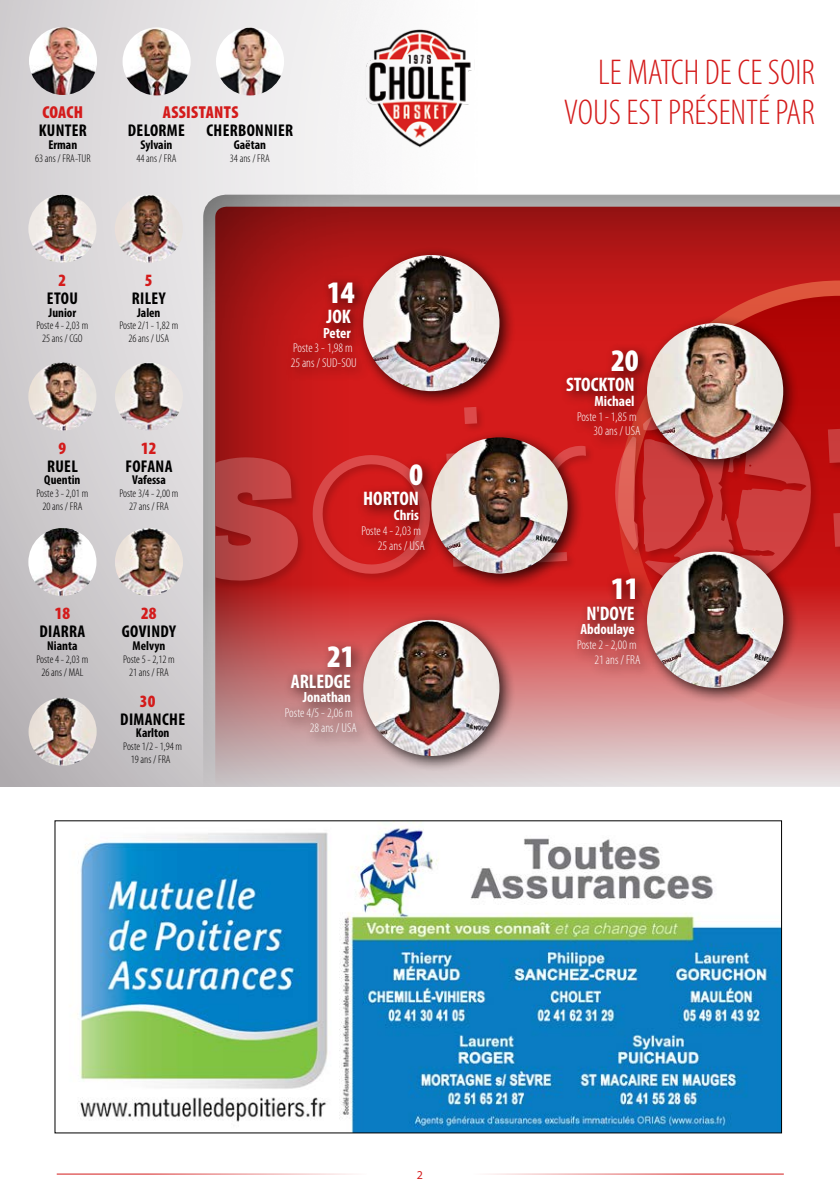
<style>
.page{position:relative;width:840px;height:1191px;background:#fff}
.page>*{position:absolute;margin:0;border:0;box-sizing:border-box;transform-origin:0 0}
.TXT{font:300 condensed 36px "Myriad Pro";color:#d41b1b}
.NUM_5_DOM{font:900 condensed 31.4px "Myriad Pro";letter-spacing:-.01em;color:#fff}
.NOM_5_DOM{font:700 condensed 19.6px "Myriad Pro";color:#fff}
.NUM_BANC_DOM{font:900 condensed 17.4px "Myriad Pro";letter-spacing:.02em;color:#d41b1b}
.NOM_BANC_DOM{font:700 condensed 17px "Myriad Pro";letter-spacing:.02em;color:#000}
.PRENOM_5_DOM{font:700 condensed 14.8px "Myriad Pro";color:#fff}
.INFO_5_DOM{font:300 condensed 13px "Myriad Pro";color:#fff}
.PRENOM_BANC_DOM{font:700 condensed 12.8px "Myriad Pro";color:#000}
.t1{font:12px "Myriad Pro";color:#d41b1b}
.INFO_BANC_DOM{font:300 condensed 11.2px "Myriad Pro";color:#000}
</style>
<div class="page">
<svg style="left:0;top:0;width:303px;height:786px;background:#d6d3d5"></svg>
<div style="left:201px;top:193px;width:638px;height:595px;background:#000;opacity:.75"></div>
<svg style="left:654px;top:280px;width:185px;height:444px;background:#cd4a47"></svg>
<div style="left:215px;top:357px;width:624px;height:243px;background:#000;opacity:.75"></div>
<svg style="left:654px;top:392px;width:159px;height:199px;background:#c62e2e"></svg>
<svg style="left:215px;top:456px;width:63px;height:125px;background:#b63e3e"></svg>
<svg style="left:827px;top:417px;width:12px;height:130px;background:#c31c1c"></svg>
<img style="left:29px;top:27px;width:68px;height:68px;border-radius:34px">
<img style="left:122px;top:27px;width:68px;height:68px;border-radius:34px">
<img style="left:216px;top:27px;width:68px;height:68px;border-radius:34px">
<div style="left:278px;top:274px;width:376px;height:474px;background:#000;opacity:.75"></div>
<img style="left:29px;top:697px;width:68px;height:68px;border-radius:34px">
<img style="left:115px;top:362px;width:68px;height:68px;border-radius:34px">
<img style="left:28px;top:362px;width:68px;height:68px;border-radius:34px">
<img style="left:28px;top:195px;width:68px;height:68px;border-radius:34px">
<img style="left:115px;top:195px;width:68px;height:68px;border-radius:34px">
<img style="left:115px;top:528px;width:68px;height:68px;border-radius:34px">
<img style="left:28px;top:528px;width:68px;height:68px;border-radius:34px">
<img style="left:357px;top:29px;width:115px;height:123px">
<div style="left:355px;top:247px;width:160px;height:160px;background:#000;opacity:.75"></div>
<img style="left:363px;top:255px;width:136px;height:136px;border-radius:68px">
<div style="left:355px;top:612px;width:160px;height:160px;background:#000;opacity:.75"></div>
<img style="left:363px;top:620px;width:136px;height:136px;border-radius:68px">
<div style="left:423px;top:429px;width:160px;height:160px;background:#000;opacity:.75"></div>
<img style="left:431px;top:437px;width:136px;height:136px;border-radius:68px">
<div style="left:638px;top:315px;width:160px;height:160px;background:#000;opacity:.75"></div>
<img style="left:646px;top:323px;width:136px;height:136px;border-radius:68px">
<div style="left:638px;top:544px;width:160px;height:159px;background:#000;opacity:.75"></div>
<img style="left:646px;top:552px;width:136px;height:136px;border-radius:68px">
<hr style="left:57px;top:1173px;width:310px;height:1px;background:#d41b1b">
<hr style="left:473px;top:1173px;width:310px;height:1px;background:#d41b1b">
<img style="left:78px;top:822px;width:701px;height:309px">
<p class="NUM_BANC_DOM" style="left:42px;top:103px;width:42px">COACH</p>
<p class="NOM_BANC_DOM" style="left:39px;top:119px;width:50px">KUNTER</p>
<p class="PRENOM_BANC_DOM" style="left:48px;top:136px;width:30px">Erman</p>
<p class="INFO_BANC_DOM" style="left:35px;top:152px;width:57px">63 ans / FRA-TUR</p>
<p class="NUM_BANC_DOM" style="left:163px;top:103px;width:77px">ASSISTANTS</p>
<p class="NOM_BANC_DOM" style="left:128px;top:119px;width:58px">DELORME</p>
<p class="PRENOM_BANC_DOM" style="left:140px;top:136px;width:34px">Sylvain</p>
<p class="INFO_BANC_DOM" style="left:136px;top:152px;width:41px">44 ans / FRA</p>
<p class="NOM_BANC_DOM" style="left:206px;top:119px;width:88px">CHERBONNIER</p>
<p class="PRENOM_BANC_DOM" style="left:233px;top:136px;width:34px">Gaëtan</p>
<p class="INFO_BANC_DOM" style="left:230px;top:152px;width:41px">34 ans / FRA</p>
<p class="NUM_BANC_DOM" style="left:59px;top:270px;width:9px">2</p>
<p class="NOM_BANC_DOM" style="left:47px;top:287px;width:32px">ETOU</p>
<p class="PRENOM_BANC_DOM" style="left:49px;top:304px;width:29px">Junior</p>
<p class="INFO_BANC_DOM" style="left:37px;top:320px;width:53px">Poste 4 - 2,03 m</p>
<p class="INFO_BANC_DOM" style="left:42px;top:332px;width:42px">25 ans / CGO</p>
<p class="NUM_BANC_DOM" style="left:145px;top:270px;width:9px">5</p>
<p class="NOM_BANC_DOM" style="left:132px;top:287px;width:35px">RILEY</p>
<p class="PRENOM_BANC_DOM" style="left:137px;top:304px;width:25px">Jalen</p>
<p class="INFO_BANC_DOM" style="left:119px;top:320px;width:60px">Poste 2/1 - 1,82 m</p>
<p class="INFO_BANC_DOM" style="left:128px;top:332px;width:42px">26 ans / USA</p>
<p class="NUM_BANC_DOM" style="left:59px;top:438px;width:9px">9</p>
<p class="NOM_BANC_DOM" style="left:47px;top:455px;width:32px">RUEL</p>
<p class="PRENOM_BANC_DOM" style="left:44px;top:472px;width:38px">Quentin</p>
<p class="INFO_BANC_DOM" style="left:37px;top:487px;width:53px">Poste 3 - 2,01 m</p>
<p class="INFO_BANC_DOM" style="left:42px;top:500px;width:41px">20 ans / FRA</p>
<p class="NUM_BANC_DOM" style="left:141px;top:438px;width:17px">12</p>
<p class="NOM_BANC_DOM" style="left:125px;top:455px;width:49px">FOFANA</p>
<p class="PRENOM_BANC_DOM" style="left:132px;top:472px;width:35px">Vafessa</p>
<p class="INFO_BANC_DOM" style="left:119px;top:487px;width:60px">Poste 3/4 - 2,00 m</p>
<p class="INFO_BANC_DOM" style="left:129px;top:500px;width:41px">27 ans / FRA</p>
<p class="NUM_BANC_DOM" style="left:55px;top:604px;width:17px">18</p>
<p class="NOM_BANC_DOM" style="left:39px;top:621px;width:47px">DIARRA</p>
<p class="PRENOM_BANC_DOM" style="left:47px;top:637px;width:32px">Nianta</p>
<p class="INFO_BANC_DOM" style="left:37px;top:653px;width:53px">Poste 4 - 2,03 m</p>
<p class="INFO_BANC_DOM" style="left:41px;top:666px;width:44px">26 ans / MAL</p>
<p class="NUM_BANC_DOM" style="left:141px;top:604px;width:17px">28</p>
<p class="NOM_BANC_DOM" style="left:122px;top:621px;width:56px">GOVINDY</p>
<p class="PRENOM_BANC_DOM" style="left:132px;top:637px;width:34px">Melvyn</p>
<p class="INFO_BANC_DOM" style="left:123px;top:653px;width:53px">Poste 5 - 2,12 m</p>
<p class="INFO_BANC_DOM" style="left:129px;top:666px;width:41px">21 ans / FRA</p>
<p class="NUM_BANC_DOM" style="left:140px;top:691px;width:17px">30</p>
<p class="NOM_BANC_DOM" style="left:120px;top:708px;width:66px">DIMANCHE</p>
<p class="PRENOM_BANC_DOM" style="left:136px;top:725px;width:35px">Karlton</p>
<p class="INFO_BANC_DOM" style="left:123px;top:740px;width:60px">Poste 1/2 - 1,94 m</p>
<p class="INFO_BANC_DOM" style="left:131px;top:753px;width:41px">19 ans / FRA</p>
<p class="NUM_5_DOM" style="left:327px;top:274px;width:29px">14</p>
<p class="NOM_5_DOM" style="left:326px;top:304px;width:26px">JOK</p>
<p class="PRENOM_5_DOM" style="left:323px;top:323px;width:29px">Peter</p>
<p class="INFO_5_DOM" style="left:293px;top:341px;width:61px">Poste 3 - 1,98 m</p>
<p class="INFO_5_DOM" style="left:290px;top:356px;width:68px">25 ans / SUD-SOU</p>
<p class="NUM_5_DOM" style="left:409px;top:457px;width:15px">0</p>
<p class="NOM_5_DOM" style="left:363px;top:486px;width:57px">HORTON</p>
<p class="PRENOM_5_DOM" style="left:393px;top:506px;width:27px">Chris</p>
<p class="INFO_5_DOM" style="left:361px;top:523px;width:61px">Poste 4 - 2,03 m</p>
<p class="INFO_5_DOM" style="left:378px;top:538px;width:48px">25 ans / USA</p>
<p class="NUM_5_DOM" style="left:327px;top:639px;width:29px">21</p>
<p class="NOM_5_DOM" style="left:290px;top:669px;width:62px">ARLEDGE</p>
<p class="PRENOM_5_DOM" style="left:302px;top:688px;width:50px">Jonathan</p>
<p class="INFO_5_DOM" style="left:285px;top:706px;width:69px">Poste 4/5 - 2,06 m</p>
<p class="INFO_5_DOM" style="left:310px;top:721px;width:48px">28 ans / USA</p>
<p class="TXT" style="left:598px;top:53px;width:218px">LE MATCH DE CE SOIR</p>
<p class="TXT" style="left:563px;top:93px;width:252px">VOUS EST PRÉSENTÉ PAR</p>
<p class="NUM_5_DOM" style="left:610px;top:342px;width:29px">20</p>
<p class="NOM_5_DOM" style="left:565px;top:372px;width:70px">STOCKTON</p>
<p class="PRENOM_5_DOM" style="left:594px;top:391px;width:42px">Michael</p>
<p class="INFO_5_DOM" style="left:576px;top:409px;width:61px">Poste 1 - 1,85 m</p>
<p class="INFO_5_DOM" style="left:593px;top:424px;width:48px">30 ans / USA</p>
<p class="NUM_5_DOM" style="left:610px;top:571px;width:29px">11</p>
<p class="NOM_5_DOM" style="left:586px;top:601px;width:50px">N'DOYE</p>
<p class="PRENOM_5_DOM" style="left:580px;top:620px;width:56px">Abdoulaye</p>
<p class="INFO_5_DOM" style="left:576px;top:638px;width:61px">Poste 2 - 2,00 m</p>
<p class="INFO_5_DOM" style="left:594px;top:652px;width:47px">21 ans / FRA</p>
<p class="t1" style="left:416px;top:1167px;width:8px">2</p>
</div>
